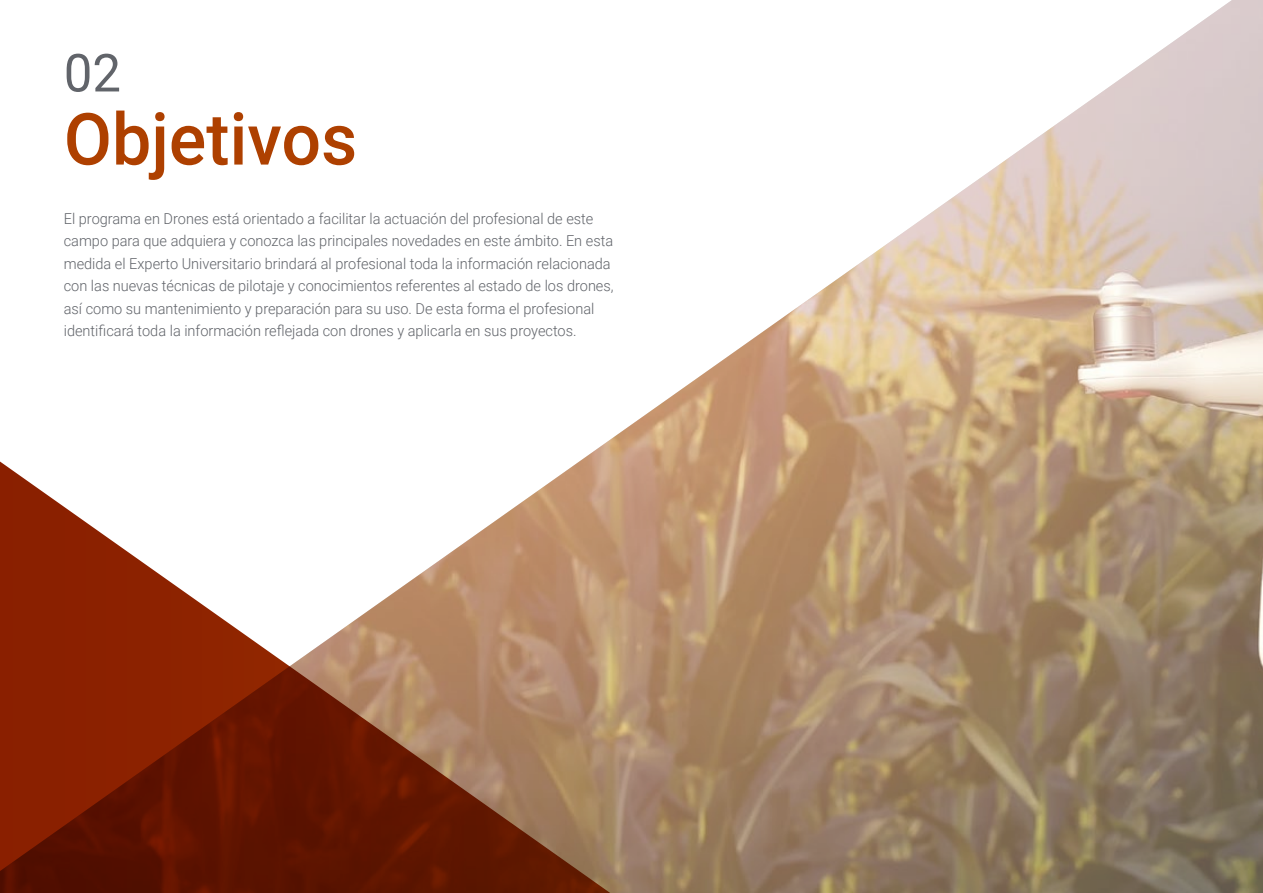
<style>
.page{position:relative;width:1263px;height:893px;background:#fff}
.page>*{position:absolute;margin:0;border:0;box-sizing:border-box;transform-origin:0 0}
.t1{font:500 72px "Roboto";color:#ae4000}
.t2{font:52.5px "Roboto";color:#61646a}
.t3{font:300 15px/22.5px "Roboto";color:#61646a}
</style>
<div class="page">
<img style="left:601px;top:0;width:662px;height:893px">
<svg style="left:0;top:446px;width:640px;height:447px"></svg>
<h2 class="t2" style="left:64px;top:36px;width:59px">02</h2>
<h1 class="t1" style="left:64px;top:89px;width:295px">Objetivos</h1>
<p class="t3" style="left:64px;top:207px;width:551px">El programa en Drones está orientado a facilitar la actuación del profesional de este campo para que adquiera y conozca las principales novedades en este ámbito. En esta medida el Experto Universitario brindará al profesional toda la información relacionada con las nuevas técnicas de pilotaje y conocimientos referentes al estado de los drones, así como su mantenimiento y preparación para su uso. De esta forma el profesional identificará toda la información reflejada con drones y aplicarla en sus proyectos.</p>
</div>
